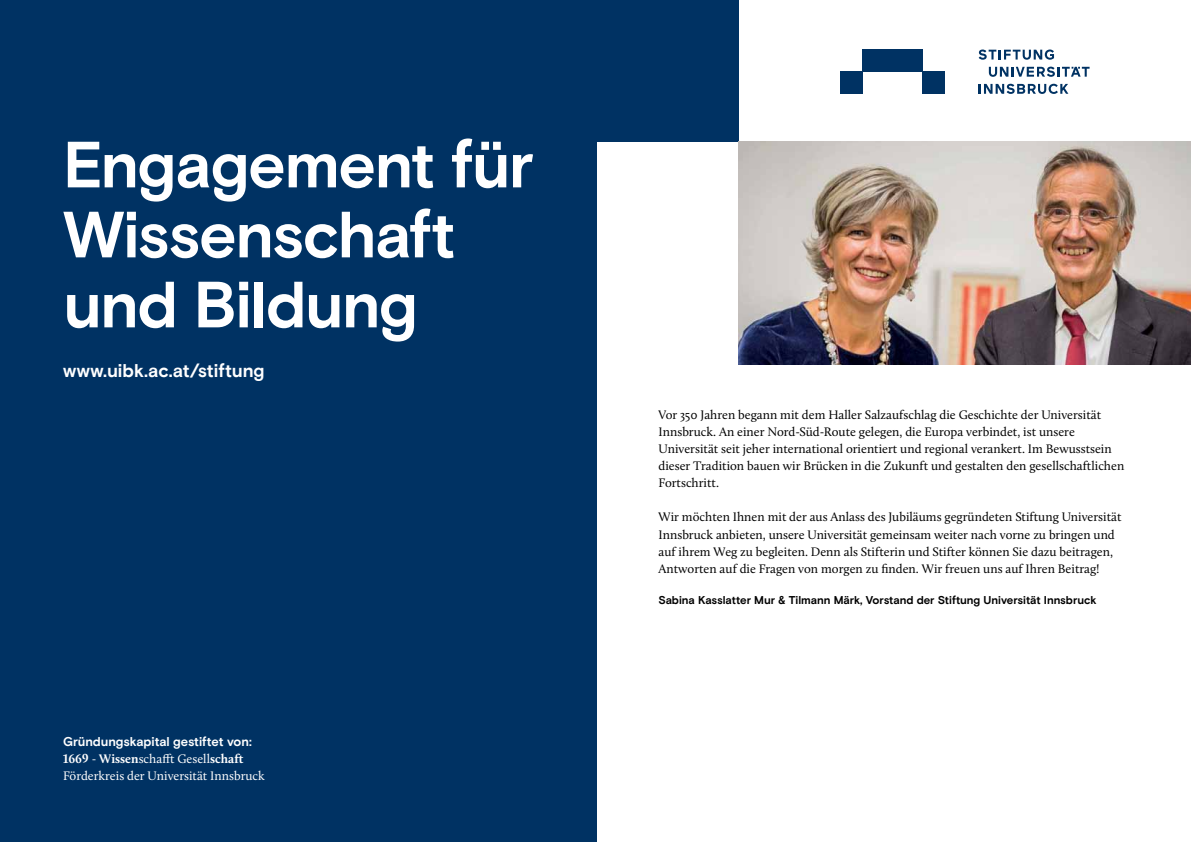
<style>
.page{position:relative;width:1191px;height:842px;background:#fff}
.page>*{position:absolute;margin:0;border:0;box-sizing:border-box;transform-origin:0 0}
.t1{font:700 65.2px/70px "Basis Grotesque Pro";letter-spacing:-.025em;color:#fff}
.t2{font:700 18.5px "Basis Grotesque Pro";color:#fff}
.t3{font:12.8px/17px "Calluna";color:#000}
.t4{font:12.8px/17px "Calluna";color:#fff}
.t5{font:700 12.8px "Basis Grotesque Pro";letter-spacing:-.005em;color:#fff}
.t6{font:700 11.4px "Basis Grotesque Pro";letter-spacing:-.005em;color:#000}
.s1{font-weight:700}
</style>
<div class="page">
<div style="left:0;top:0;width:596px;height:842px;background:#003263"></div>
<div style="left:596px;top:0;width:142px;height:142px;background:#003263"></div>
<img style="left:738px;top:142px;width:453px;height:223px">
<svg style="left:978px;top:50px;width:76px;height:10px"></svg>
<svg style="left:988px;top:67px;width:101px;height:10px"></svg>
<svg style="left:978px;top:84px;width:90px;height:10px"></svg>
<div style="left:862px;top:50px;width:61px;height:22px;background:#003263"></div>
<div style="left:840px;top:72px;width:22px;height:22px;background:#003263"></div>
<div style="left:923px;top:72px;width:22px;height:22px;background:#003263"></div>
<svg style="left:596px;top:142px;width:1px;height:700px"></svg>
<h1 class="t1" style="left:63px;top:132px;width:472px">Engagement für<br>Wissenschaft und Bildung</h1>
<h2 class="t2" style="left:63px;top:360px;width:203px">www.uibk.ac.at/stiftung</h2>
<p class="t5" style="left:63px;top:734px;width:190px">Gründungskapital gestiftet von:</p>
<p class="t4" style="left:63px;top:750px;width:203px"><span class="s1">166</span><sup>9</sup> - <span class="s1">Wissen</span>schafft Gesell<span class="s1">schaft<br></span>Förderkreis der Universität Innsbruck</p>
<p class="t3" style="left:658px;top:406px;width:467px">Vor 350 Jahren begann mit dem Haller Salzaufschlag die Geschichte der Universität Innsbruck. An einer Nord-Süd-Route gelegen, die Europa verbindet, ist unsere Universität seit jeher international orientiert und regional verankert. Im Bewusstsein dieser Tradition bauen wir Brücken in die Zukunft und gestalten den gesellschaftlichen Fortschritt.</p>
<p class="t3" style="left:658px;top:509px;width:464px">Wir möchten Ihnen mit der aus Anlass des Jubiläums gegründeten Stiftung Universität Innsbruck anbieten, unsere Universität gemeinsam weiter nach vorne zu bringen und auf ihrem Weg zu begleiten. Denn als Stifterin und Stifter können Sie dazu beitragen, Antworten auf die Fragen von morgen zu finden. Wir freuen uns auf Ihren Beitrag!</p>
<p class="t6" style="left:658px;top:593px;width:439px">Sabina Kasslatter Mur &amp; Tilmann Märk, Vorstand der Stiftung Universität Innsbruck</p>
</div>
